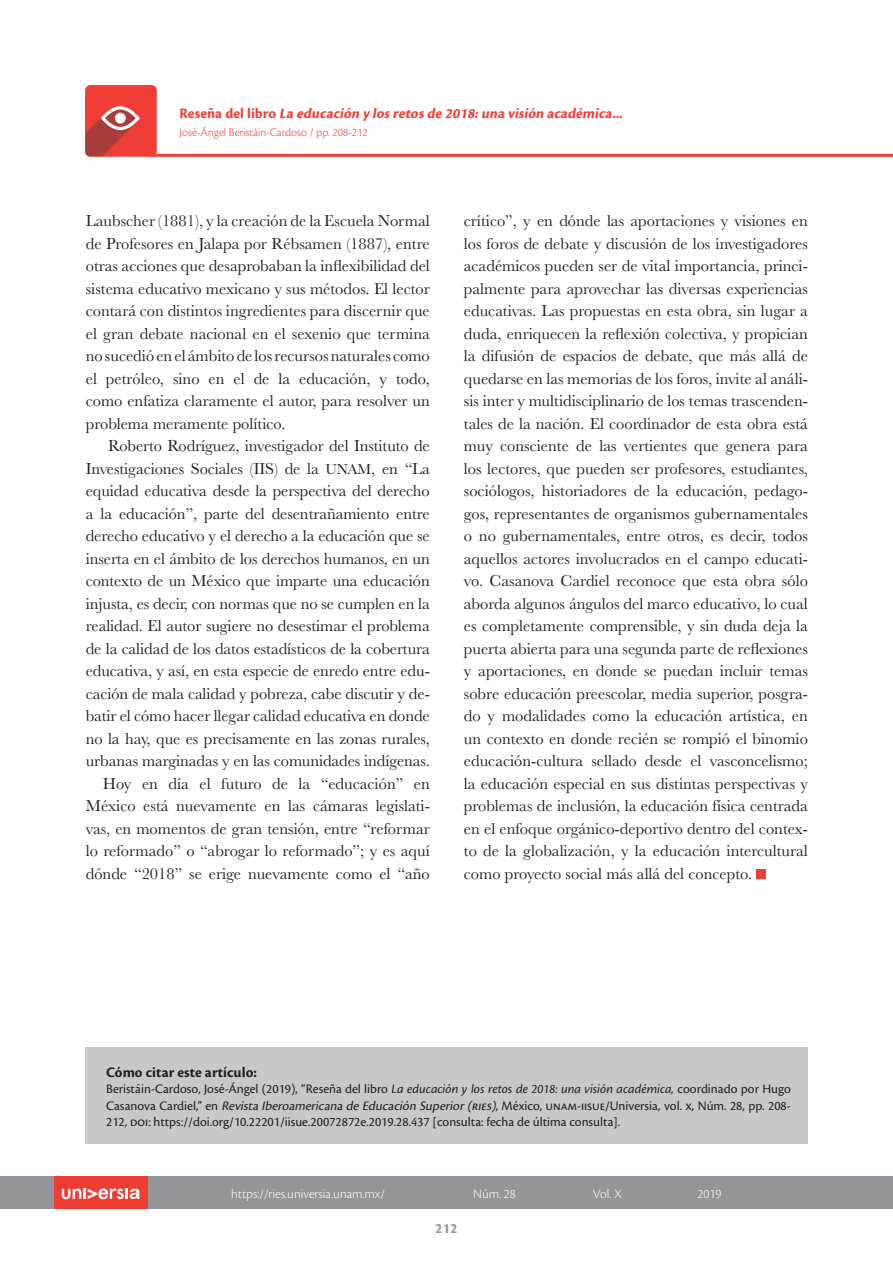
<style>
.page{position:relative;width:893px;height:1263px;background:#fff}
.page>*{position:absolute;margin:0;border:0;box-sizing:border-box;transform-origin:0 0}
.t1{font:16.5px/22.5px "Baskerville";color:#231f20;text-align:justify}
.t2{font:italic 700 15px "Cronos Pro";color:#ee3e34}
.t3{font:700 15px "Cronos Pro";letter-spacing:.005em;color:#231f20}
.t4{font:700 15px "Cronos Pro";color:#939598}
.t5{font:13.5px/16.5px "Cronos Pro";color:#231f20;text-align:justify}
.t6{font:300 13.5px "Cronos Pro";color:#fff}
.t7{font:300 12px "Cronos Pro";color:#ee3e34}
.s1{font-style:normal}
.s2{font-family:"Baskerville SC900";font-size:14.85px}
.s3{font-style:italic}
</style>
<div class="page">
<div style="left:85px;top:1047px;width:723px;height:97px;background:#c7c8ca"></div>
<div style="left:756px;top:870px;width:9px;height:9px;background:#ee3e34"></div>
<hr style="left:151px;top:154px;width:742px;height:3px;background:#ee3e34">
<div style="left:85px;top:85px;width:72px;height:72px;background:#ee3e35;border-radius:5px"></div>
<svg style="left:86px;top:106px;width:54px;height:50px"></svg>
<div style="left:115px;top:113px;width:11px;height:11px;background:#fff;border-radius:50%"></div>
<div style="left:0;top:1177px;width:893px;height:32px;background:#939598"></div>
<div style="left:54px;top:1177px;width:94px;height:32px;background:#ee3e34"></div>
<svg style="left:62px;top:1188px;width:78px;height:11px"></svg>
<p class="t2" style="left:180px;top:104px;width:447px"><span class="s1">R e s e ñ a d e l l i b r o</span> La educación y losretosde 2018:una visión académica...</p>
<p class="t7" style="left:180px;top:125px;width:190px">José-Ángel Beristáin-Cardoso / pp. 208-212</p>
<p class="t1" style="left:86px;top:210px;width:346px">Laubscher (1881), y la creación de la Escuela Normal de Profesores en Jalapa por Rébsamen (1887), entre otras acciones que desaprobaban la inflexibilidad del sistema educativo mexicano y sus métodos. El lector contará con distintos ingredientes para discernir que el gran debate nacional en el sexenio que termina no sucedió en el ámbito de los recursos naturales como el petróleo, sino en el de la educación, y todo, como enfatiza claramente el autor, para resolver un problema meramente político.</p>
<p class="t1" style="left:86px;top:435px;width:346px;text-indent:22px">Roberto Rodríguez, investigador del Instituto de Investigaciones Sociales (IIS) de la <span class="s2">UNAM</span>, en “La equidad educativa desde la perspectiva del derecho a la educación”, parte del desentrañamiento entre derecho educativo y el derecho a la educación que se inserta en el ámbito de los derechos humanos, en un contexto de un México que imparte una educación injusta, es decir, con normas que no se cumplen en la realidad. El autor sugiere no desestimar el problema de la calidad de los datos estadísticos de la cobertura educativa, y así, en esta especie de enredo entre edu&shy;cación de mala calidad y pobreza, cabe discutir y de&shy;batir el cómo hacer llegar calidad educativa en donde no la hay, que es precisamente en las zonas rurales, urbanas marginadas y en las comunidades indígenas.</p>
<p class="t1" style="left:86px;top:772px;width:346px;text-indent:17px">Hoy en día el futuro de la “educación” en México está nuevamente en las cámaras legislati&shy;vas, en momentos de gran tensión, entre “reformar lo reformado” o “abrogar lo reformado”; y es aquí dónde “2018” se erige nuevamente como el “año</p>
<p class="t1" style="left:464px;top:210px;width:346px">crítico”, y en dónde las aportaciones y visiones en los foros de debate y discusión de los investigadores académicos pueden ser de vital importancia, princi&shy;palmente para aprovechar las diversas experiencias educativas. Las propuestas en esta obra, sin lugar a duda, enriquecen la reflexión colectiva, y propician la difusión de espacios de debate, que más allá de quedarse en las memorias de los foros, invite al análi&shy;sis inter y multidisciplinario de los temas trascenden&shy;tales de la nación. El coordinador de esta obra está muy consciente de las vertientes que genera para los lectores, que pueden ser profesores, estudiantes, sociólogos, historiadores de la educación, pedago&shy;gos, representantes de organismos gubernamentales o no gubernamentales, entre otros, es decir, todos aquellos actores involucrados en el campo educati&shy;vo. Casanova Cardiel reconoce que esta obra sólo aborda algunos ángulos del marco educativo, lo cual es completamente comprensible, y sin duda deja la puerta abierta para una segunda parte de reflexiones y aportaciones, en donde se puedan incluir temas sobre educación preescolar, media superior, posgra&shy;do y modalidades como la educación artística, en un contexto en donde recién se rompió el binomio educación-cultura sellado desde el vasconcelismo; la educación especial en sus distintas perspectivas y problemas de inclusión, la educación física centrada en el enfoque orgánico-deportivo dentro del contex&shy;to de la globalización, y la educación intercultural como proyecto social más allá del concepto.</p>
<p class="t3" style="left:106px;top:1063px;width:152px">Cómo citar este artículo:</p>
<p class="t5" style="left:106px;top:1080px;width:686px">Beristáin-Cardoso, José-Ángel (2019), “Reseña del libro <span class="s3">La educación y los retos de 2018: una visión académica,</span> coordinado por Hugo Casanova Cardiel,” en <span class="s3">Revista Iberoamericana de Educación Superior(ries)</span>, México, unam-iisue/Universia, vol. x, Núm. 28, pp. 208- 212, doi: https://doi.org/10.22201/iisue.20072872e.2019.28.437 [consulta: fecha de última consulta].</p>
<p class="t6" style="left:231px;top:1186px;width:155px">https://ries.universia.unam.mx/</p>
<p class="t6" style="left:473px;top:1186px;width:44px">Núm. 28</p>
<p class="t6" style="left:593px;top:1186px;width:31px">Vol. X</p>
<p class="t6" style="left:698px;top:1186px;width:25px">2019</p>
<p class="t4" style="left:435px;top:1220px;width:24px">212</p>
</div>
